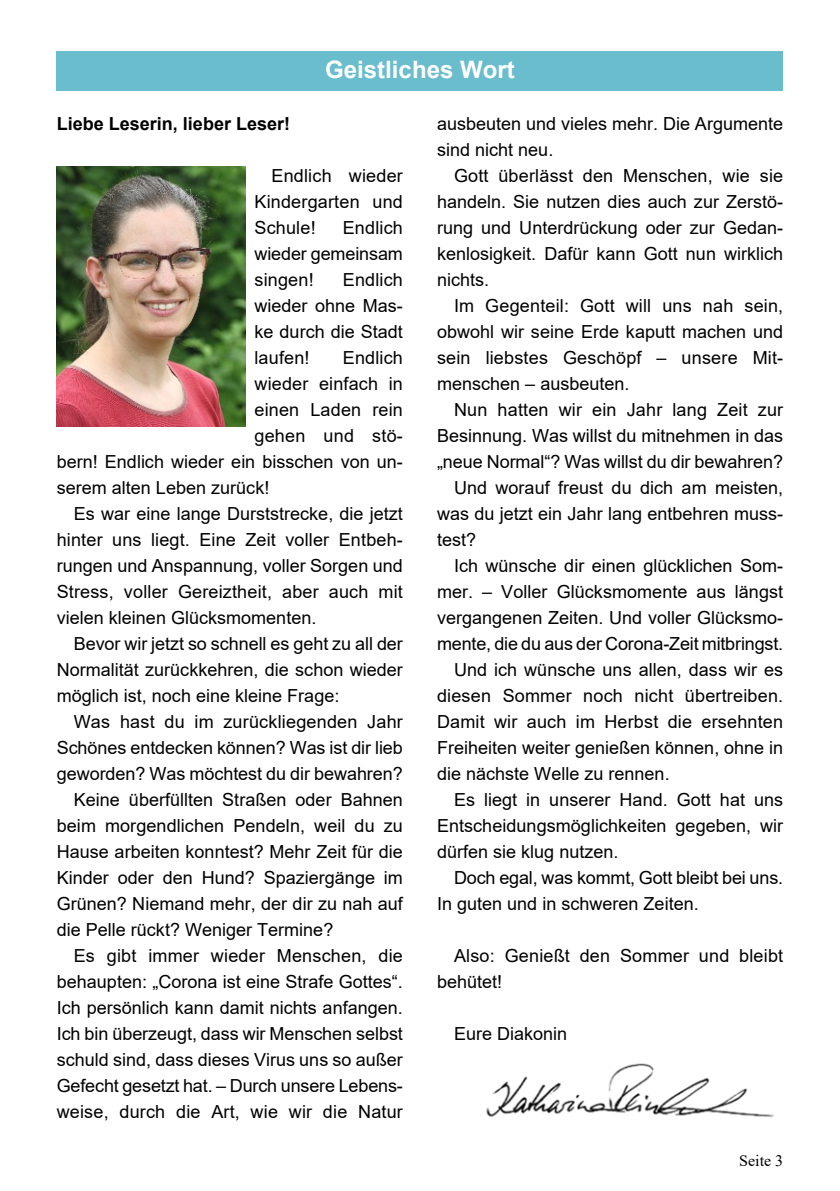
<style>
.page{position:relative;width:840px;height:1191px;background:#fff}
.page>*{position:absolute;margin:0;border:0;box-sizing:border-box;transform-origin:0 0}
.t1{font:700 24px "Arial";color:#fff}
.t2{font:18px/26px "Arial";color:#000;text-align:justify}
.t3{font:700 18px "Arial";color:#000}
.t4{font:16px "Times New Roman";color:#000}
</style>
<div class="page">
<div style="left:57px;top:51px;width:725px;height:39px;background:#69bdcd"></div>
<img style="left:57px;top:166px;width:188px;height:260px">
<img style="left:486px;top:1063px;width:288px;height:55px">
<h1 class="t1" style="left:325px;top:61px;width:191px">Geistliches Wort</h1>
<p class="t3" style="left:57px;top:117px;width:235px">Liebe Leserin, lieber Leser!</p>
<p class="t2" style="left:254px;top:164px;width:150px;text-indent:17px">Endlich wieder Kindergarten und Schule!</p>
<p class="t2" style="left:254px;top:216px;width:150px;text-indent:88px">Endlich wieder gemeinsam singen!</p>
<p class="t2" style="left:254px;top:268px;width:150px;text-indent:88px">Endlich wieder ohne Mas&shy;ke durch die Stadt laufen!</p>
<p class="t2" style="left:342px;top:346px;width:62px">Endlich</p>
<p class="t2" style="left:254px;top:372px;width:150px">wieder einfach in</p>
<p class="t2" style="left:254px;top:398px;width:150px">einen Laden rein</p>
<p class="t2" style="left:254px;top:424px;width:150px">gehen und stö-</p>
<p class="t2" style="left:57px;top:450px;width:347px">bern! Endlich wieder ein bisschen von un-</p>
<p class="t2" style="left:57px;top:476px;width:214px">serem alten Leben zurück!</p>
<p class="t2" style="left:74px;top:502px;width:330px">Es war eine lange Durststrecke, die jetzt</p>
<p class="t2" style="left:57px;top:528px;width:347px">hinter uns liegt. Eine Zeit voller Entbeh-</p>
<p class="t2" style="left:57px;top:554px;width:347px">rungen und Anspannung, voller Sorgen und</p>
<p class="t2" style="left:57px;top:580px;width:347px">Stress, voller Gereiztheit, aber auch mit</p>
<p class="t2" style="left:57px;top:606px;width:261px">vielen kleinen Glücksmomenten.</p>
<p class="t2" style="left:74px;top:632px;width:330px">Bevor wir jetzt so schnell es geht zu all der</p>
<p class="t2" style="left:57px;top:658px;width:347px">Normalität zurückkehren, die schon wieder</p>
<p class="t2" style="left:57px;top:684px;width:284px">möglich ist, noch eine kleine Frage:</p>
<p class="t2" style="left:74px;top:710px;width:330px">Was hast du im zurückliegenden Jahr</p>
<p class="t2" style="left:57px;top:736px;width:347px">Schönes entdecken können? Was ist dir lieb</p>
<p class="t2" style="left:57px;top:762px;width:347px">geworden? Was möchtest du dir bewahren?</p>
<p class="t2" style="left:74px;top:788px;width:330px">Keine überfüllten Straßen oder Bahnen</p>
<p class="t2" style="left:57px;top:814px;width:347px">beim morgendlichen Pendeln, weil du zu</p>
<p class="t2" style="left:57px;top:840px;width:347px">Hause arbeiten konntest? Mehr Zeit für die</p>
<p class="t2" style="left:57px;top:866px;width:347px">Kinder oder den Hund? Spaziergänge im</p>
<p class="t2" style="left:57px;top:892px;width:347px">Grünen? Niemand mehr, der dir zu nah auf</p>
<p class="t2" style="left:57px;top:918px;width:278px">die Pelle rückt? Weniger Termine?</p>
<p class="t2" style="left:74px;top:944px;width:330px">Es gibt immer wieder Menschen, die</p>
<p class="t2" style="left:57px;top:970px;width:347px">behaupten: „Corona ist eine Strafe Gottes“.</p>
<p class="t2" style="left:57px;top:996px;width:347px">Ich persönlich kann damit nichts anfangen.</p>
<p class="t2" style="left:57px;top:1022px;width:347px">Ich bin überzeugt, dass wir Menschen selbst</p>
<p class="t2" style="left:57px;top:1048px;width:347px">schuld sind, dass dieses Virus uns so außer</p>
<p class="t2" style="left:57px;top:1074px;width:347px">Gefecht gesetzt hat. – Durch unsere Lebens-</p>
<p class="t2" style="left:57px;top:1100px;width:347px">weise, durch die Art, wie wir die Natur</p>
<p class="t2" style="left:437px;top:112px;width:347px">ausbeuten und vieles mehr. Die Argumente sind nicht neu.</p>
<p class="t2" style="left:437px;top:164px;width:347px;text-indent:17px">Gott überlässt den Menschen, wie sie handeln. Sie nutzen dies auch zur Zerstö&shy;rung und Unterdrückung oder zur Gedan&shy;kenlosigkeit. Dafür kann Gott nun wirklich nichts.</p>
<p class="t2" style="left:437px;top:294px;width:347px;text-indent:17px">Im Gegenteil: Gott will uns nah sein, obwohl wir seine Erde kaputt machen und sein liebstes Geschöpf – unsere Mit&shy;menschen – ausbeuten.</p>
<p class="t2" style="left:454px;top:398px;width:330px">Nun hatten wir ein Jahr lang Zeit zur</p>
<p class="t2" style="left:437px;top:424px;width:347px">Besinnung. Was willst du mitnehmen in das</p>
<p class="t2" style="left:437px;top:450px;width:347px">„neue Normal“? Was willst du dir bewahren?</p>
<p class="t2" style="left:454px;top:476px;width:330px">Und worauf freust du dich am meisten,</p>
<p class="t2" style="left:437px;top:502px;width:347px">was du jetzt ein Jahr lang entbehren muss-</p>
<p class="t2" style="left:437px;top:528px;width:41px">test?</p>
<p class="t2" style="left:454px;top:554px;width:330px">Ich wünsche dir einen glücklichen Som-</p>
<p class="t2" style="left:437px;top:580px;width:347px">mer. – Voller Glücksmomente aus längst</p>
<p class="t2" style="left:437px;top:606px;width:347px">vergangenen Zeiten. Und voller Glücksmo-</p>
<p class="t2" style="left:437px;top:632px;width:347px">mente, die du aus der Corona-Zeit mitbringst.</p>
<p class="t2" style="left:454px;top:658px;width:330px">Und ich wünsche uns allen, dass wir es</p>
<p class="t2" style="left:437px;top:684px;width:347px">diesen Sommer noch nicht übertreiben.</p>
<p class="t2" style="left:437px;top:710px;width:347px">Damit wir auch im Herbst die ersehnten</p>
<p class="t2" style="left:437px;top:736px;width:347px">Freiheiten weiter genießen können, ohne in</p>
<p class="t2" style="left:437px;top:762px;width:234px">die nächste Welle zu rennen.</p>
<p class="t2" style="left:454px;top:788px;width:330px">Es liegt in unserer Hand. Gott hat uns</p>
<p class="t2" style="left:437px;top:814px;width:347px">Entscheidungsmöglichkeiten gegeben, wir</p>
<p class="t2" style="left:437px;top:840px;width:183px">dürfen sie klug nutzen.</p>
<p class="t2" style="left:454px;top:866px;width:330px">Doch egal, was kommt, Gott bleibt bei uns.</p>
<p class="t2" style="left:437px;top:892px;width:263px">In guten und in schweren Zeiten.</p>
<p class="t2" style="left:437px;top:944px;width:347px;text-indent:17px">Also: Genießt den Sommer und bleibt behütet!</p>
<p class="t2" style="left:454px;top:1022px;width:115px">Eure Diakonin</p>
<p class="t4" style="left:738px;top:1155px;width:45px">Seite 3</p>
</div>
